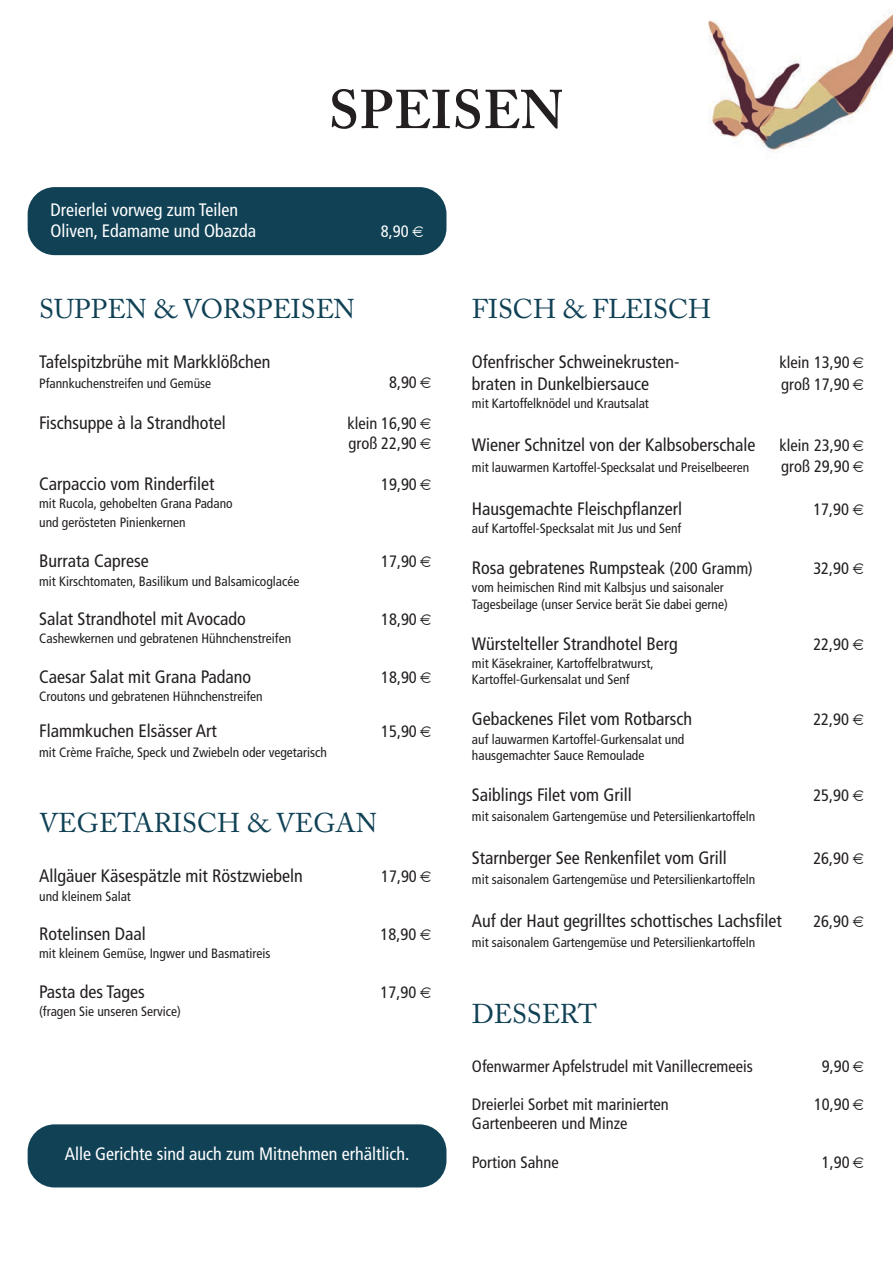
<style>
.page{position:relative;width:893px;height:1263px;background:#fff}
.page>*{position:absolute;margin:0;border:0;box-sizing:border-box;transform-origin:0 0}
.t1{font:600 54px "Adobe Caslon Pro";letter-spacing:.015em;color:#231f20}
.t2{font:27px "Adobe Caslon Pro";color:#104155}
.t3{font:condensed 18px "Frutiger";color:#231f20}
.t4{font:condensed 18px/21.6px "Frutiger";color:#fff}
.t5{font:condensed 16.5px/20.5px "Frutiger";color:#231f20}
.t6{font:condensed 16.5px "Frutiger";color:#fff}
.t7{font:condensed 13.5px/16.2px "Frutiger";color:#231f20}
.s1{font-family:"Helvetica";font-stretch:normal}
.s2{font-size:16.5px}
</style>
<div class="page">
<div style="left:28px;top:187px;width:418px;height:68px;background:#104155;border-radius:27px"></div>
<img style="left:708px;top:10px;width:185px;height:143px">
<div style="left:28px;top:1124px;width:418px;height:63px;background:#104155;border-radius:27px"></div>
<h3 class="t4" style="left:50px;top:199px;width:207px">Dreierlei vorweg zum Teilen<br>Oliven, Edamame und Obazda</h3>
<h1 class="t1" style="left:329px;top:78px;width:236px">SPEISEN</h1>
<p class="t6" style="left:381px;top:222px;width:46px">8,90 <span class="s1">€</span></p>
<h2 class="t2" style="left:39px;top:292px;width:317px">SUPPEN &amp; VORSPEISEN</h2>
<h3 class="t3" style="left:39px;top:351px;width:233px">Tafelspitzbrühe mit Markklößchen</h3>
<p class="t7" style="left:39px;top:375px;width:173px">Pfannkuchenstreifen und Gemüse</p>
<p class="t5" style="left:389px;top:372px;width:29px">8,90</p>
<h3 class="t3" style="left:39px;top:412px;width:188px">Fischsuppe à la Strandhotel</h3>
<p class="t5" style="left:347px;top:413px;width:71px">klein 16,90 groß 22,90</p>
<h3 class="t3" style="left:39px;top:473px;width:177px">Carpaccio vom Rinderfilet</h3>
<p class="t5" style="left:381px;top:474px;width:37px">19,90</p>
<p class="t7" style="left:39px;top:494px;width:195px;line-height:18.5px">mit Rucola, gehobelten Grana Padano und gerösteten Pinienkernen</p>
<h3 class="t3" style="left:39px;top:551px;width:111px">Burrata Caprese</h3>
<p class="t5" style="left:381px;top:551px;width:37px">17,90</p>
<p class="t7" style="left:39px;top:573px;width:262px">mit Kirschtomaten, Basilikum und Balsamicoglacée</p>
<h3 class="t3" style="left:39px;top:608px;width:208px">Salat Strandhotel mit Avocado</h3>
<p class="t5" style="left:381px;top:609px;width:37px">18,90</p>
<p class="t7" style="left:39px;top:630px;width:253px">Cashewkernen und gebratenen Hühnchenstreifen</p>
<h3 class="t3" style="left:39px;top:666px;width:213px">Caesar Salat mit Grana Padano</h3>
<p class="t5" style="left:381px;top:667px;width:37px">18,90</p>
<p class="t7" style="left:39px;top:688px;width:225px">Croutons und gebratenen Hühnchenstreifen</p>
<h3 class="t3" style="left:39px;top:720px;width:179px">Flammkuchen Elsässer Art</h3>
<p class="t5" style="left:381px;top:721px;width:37px">15,90</p>
<p class="t7" style="left:39px;top:744px;width:289px">mit Crème Fraîche, Speck und Zwiebeln oder vegetarisch</p>
<h2 class="t2" style="left:39px;top:807px;width:339px">VEGETARISCH &amp; VEGAN</h2>
<h3 class="t3" style="left:39px;top:866px;width:265px">Allgäuer Käsespätzle mit Röstzwiebeln</h3>
<p class="t5" style="left:381px;top:866px;width:37px">17,90</p>
<p class="t7" style="left:39px;top:888px;width:93px">und kleinem Salat</p>
<h3 class="t3" style="left:39px;top:923px;width:108px">Rotelinsen Daal</h3>
<p class="t5" style="left:381px;top:924px;width:54px">18,90 <span class="s1">€</span></p>
<p class="t7" style="left:39px;top:945px;width:233px">mit kleinem Gemüse, Ingwer und Basmatireis</p>
<h3 class="t3" style="left:39px;top:981px;width:107px">Pasta des Tages</h3>
<p class="t5" style="left:381px;top:982px;width:54px">17,90 <span class="s1">€</span></p>
<p class="t7" style="left:39px;top:1003px;width:143px">(fragen Sie unseren Service)</p>
<h3 class="t4" style="left:65px;top:1143px;width:346px">Alle Gerichte sind auch zum Mitnehmen erhältlich.</h3>
<h2 class="t2" style="left:472px;top:292px;width:241px">FISCH &amp; FLEISCH</h2>
<h3 class="t3" style="left:472px;top:351px;width:209px">Ofenfrischer Schweinekrusten-</h3>
<p class="t5" style="left:780px;top:352px;width:72px">klein 13,90</p>
<h3 class="t3" style="left:472px;top:373px;width:179px">braten in Dunkelbiersauce</h3>
<p class="t5" style="left:781px;top:374px;width:70px">groß 17,90</p>
<p class="t7" style="left:472px;top:395px;width:178px">mit Kartoffelknödel und Krautsalat</p>
<h3 class="t3" style="left:472px;top:435px;width:285px">Wiener Schnitzel von der Kalbsoberschale</h3>
<p class="t5" style="left:780px;top:436px;width:72px">klein 23,90</p>
<p class="t7" style="left:472px;top:459px;width:279px">mit lauwarmen Kartoffel-Specksalat und Preiselbeeren</p>
<p class="t5" style="left:781px;top:456px;width:70px">groß 29,90</p>
<h3 class="t3" style="left:472px;top:498px;width:212px">Hausgemachte Fleischpflanzerl</h3>
<p class="t5" style="left:813px;top:499px;width:54px">17,90 <span class="s1">€</span></p>
<p class="t7" style="left:472px;top:520px;width:211px">auf Kartoffel-Specksalat mit Jus und Senf</p>
<h3 class="t3" style="left:472px;top:557px;width:282px">Rosa gebratenes Rumpsteak <span class="s2">(200 Gramm)</span></h3>
<p class="t5" style="left:813px;top:558px;width:54px">32,90 <span class="s1">€</span></p>
<p class="t7" style="left:472px;top:580px;width:257px">vom heimischen Rind mit Kalbsjus und saisonaler<br>Tagesbeilage (unser Service berät Sie dabei gerne)</p>
<h3 class="t3" style="left:472px;top:633px;width:207px">Würstelteller Strandhotel Berg</h3>
<p class="t5" style="left:813px;top:634px;width:54px">22,90 <span class="s1">€</span></p>
<p class="t7" style="left:472px;top:655px;width:183px">mit Käsekrainer, Kartoffelbratwurst,<br>Kartoffel-Gurkensalat und Senf</p>
<h3 class="t3" style="left:472px;top:708px;width:222px">Gebackenes Filet vom Rotbarsch</h3>
<p class="t5" style="left:813px;top:709px;width:54px">22,90 <span class="s1">€</span></p>
<p class="t7" style="left:472px;top:731px;width:214px">auf lauwarmen Kartoffel-Gurkensalat und hausgemachter Sauce Remoulade</p>
<h3 class="t3" style="left:472px;top:784px;width:161px">Saiblings Filet vom Grill</h3>
<p class="t5" style="left:813px;top:785px;width:54px">25,90 <span class="s1">€</span></p>
<p class="t7" style="left:472px;top:809px;width:285px">mit saisonalem Gartengemüse und Petersilienkartoffeln</p>
<h3 class="t3" style="left:472px;top:847px;width:256px">Starnberger See Renkenfilet vom Grill</h3>
<p class="t5" style="left:813px;top:848px;width:54px">26,90 <span class="s1">€</span></p>
<p class="t7" style="left:472px;top:872px;width:285px">mit saisonalem Gartengemüse und Petersilienkartoffeln</p>
<h3 class="t3" style="left:472px;top:910px;width:311px">Auf der Haut gegrilltes schottisches Lachsfilet</h3>
<p class="t5" style="left:813px;top:911px;width:54px">26,90 <span class="s1">€</span></p>
<p class="t7" style="left:472px;top:935px;width:285px">mit saisonalem Gartengemüse und Petersilienkartoffeln</p>
<h2 class="t2" style="left:472px;top:997px;width:127px">DESSERT</h2>
<p class="t5" style="left:472px;top:1056px;width:283px">Ofenwarmer Apfelstrudel mit Vanillecremeeis</p>
<p class="t5" style="left:822px;top:1056px;width:29px">9,90</p>
<p class="t5" style="left:472px;top:1094px;width:198px">Dreierlei Sorbet mit marinierten</p>
<p class="t5" style="left:814px;top:1094px;width:37px">10,90</p>
<p class="t5" style="left:472px;top:1113px;width:157px">Gartenbeeren und Minze</p>
<p class="t5" style="left:472px;top:1152px;width:88px">Portion Sahne</p>
<p class="t5" style="left:822px;top:1152px;width:29px">1,90</p>
</div>
